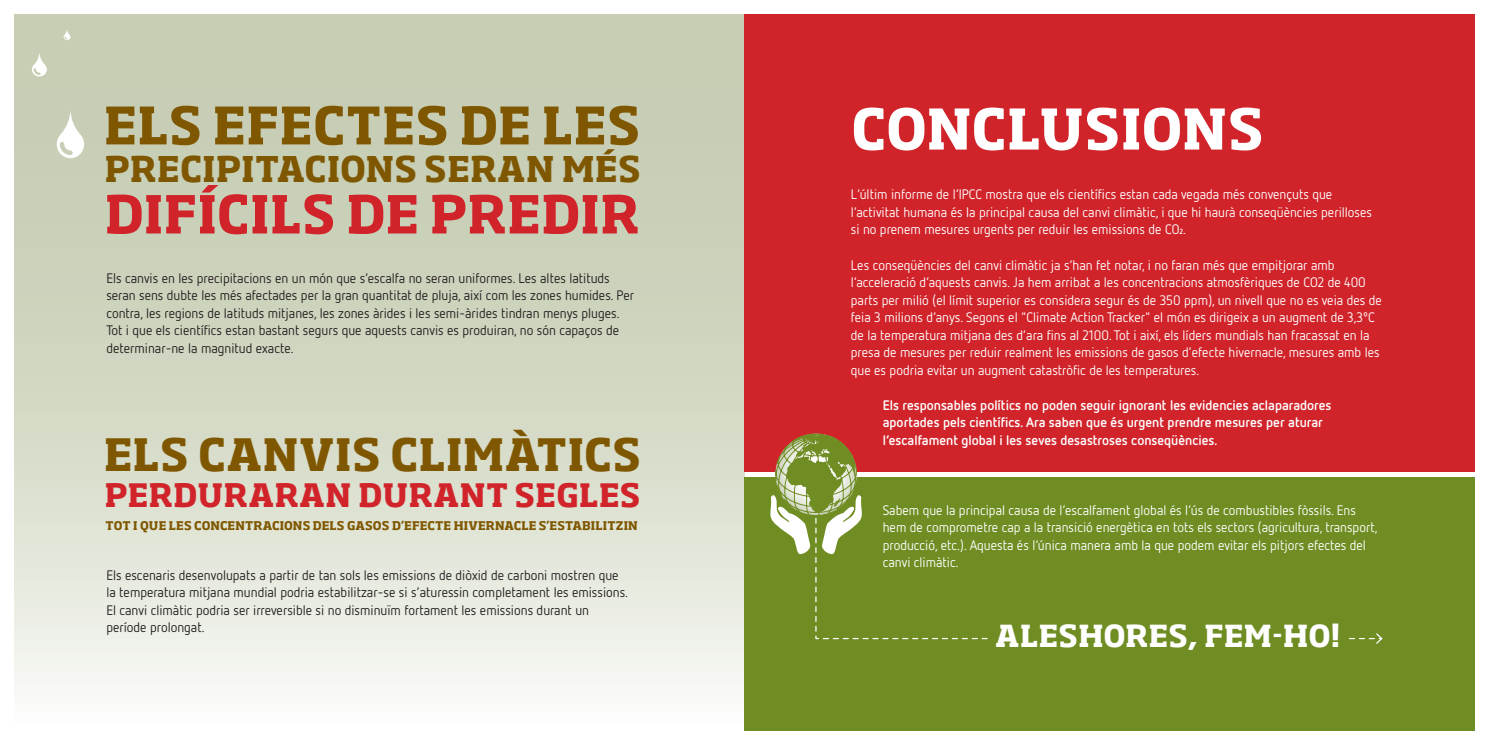
<style>
.page{position:relative;width:1489px;height:745px;background:#fff}
.page>*{position:absolute;margin:0;border:0;box-sizing:border-box;transform-origin:0 0}
.t1{font:700 55.25px "Soho Std";letter-spacing:-.005em;color:#fff}
.t2{font:700 51.62px "Soho Std";color:#d1232a}
.t3{font:700 50.88px "Soho Std";color:#7f5700}
.t4{font:700 44px "Soho Std";color:#7f5700}
.t5{font:700 34.88px "Soho Std";color:#7f5700}
.t6{font:700 31.88px "Soho Std";color:#d1232a}
.t7{font:700 30px "Soho Std";color:#fff}
.t8{font:13.75px/17.5px "Netto OT";color:#fff}
.t9{font:13.75px/17.5px "Netto OT";color:#231f20}
.t10{font:700 13.75px/17.5px "Netto OT";color:#fff}
.t11{font:700 11.88px "Soho Std";letter-spacing:.015em;color:#7f5700}
.s1{font-weight:700;font-size:7.5px}
</style>
<div class="page">
<div style="left:14px;top:14px;width:730px;height:716px;background:linear-gradient(to bottom,#bcc5a6,#f2f4ee)"></div>
<div style="left:744px;top:477px;width:730px;height:253px;background:#6f8d22"></div>
<div style="left:744px;top:14px;width:730px;height:457px;background:#d1232a"></div>
<svg style="left:57px;top:108px;width:27px;height:50px"></svg>
<svg style="left:32px;top:51px;width:15px;height:25px"></svg>
<svg style="left:64px;top:29px;width:6px;height:11px"></svg>
<svg style="left:769px;top:433px;width:614px;height:211px"></svg>
<h3 class="t3" style="left:104px;top:93px;width:143px">ELS EFECTES</h3>
<h3 class="t3" style="left:459px;top:93px;width:115px">DE LES</h3>
<h3 class="t5" style="left:105px;top:147px;width:24px">PRECIPITACIONS</h3>
<h3 class="t5" style="left:424px;top:147px;width:27px">SERAN</h3>
<h3 class="t5" style="left:562px;top:147px;width:77px">MÉS</h3>
<h2 class="t2" style="left:105px;top:181px;width:142px">DIF ÍCILS</h2>
<h2 class="t2" style="left:346px;top:181px;width:119px">DE PREDIR</h2>
<p class="t9" style="left:106px;top:269px;width:529px">Els canvis en les precipitacions en un món que s‘escalfa no seran uniformes. Les altes latituds seran sens dubte les més afectades per la gran quantitat de pluja, així com les zones humides. Per contra, les regions de latituds mitjanes, les zones àrides i les semi-àrides tindran menys pluges.<br>Tot i que els científics estan bastant segurs que aquests canvis es produiran, no són capaços de determinar-ne la magnitud exacte.</p>
<h3 class="t4" style="left:104px;top:426px;width:128px">ELS CAN</h3>
<h3 class="t4" style="left:299px;top:426px;width:120px">VIS CLIM</h3>
<h3 class="t4" style="left:504px;top:426px;width:58px">ÀTICS</h3>
<h3 class="t6" style="left:105px;top:474px;width:26px">PERDURARAN</h3>
<h3 class="t6" style="left:358px;top:474px;width:26px">DURANT</h3>
<h3 class="t6" style="left:514px;top:474px;width:22px">SEGLES</h3>
<p class="t11" style="left:105px;top:517px;width:10px">TOT</p>
<p class="t11" style="left:133px;top:517px;width:44px">I QUE LES</p>
<p class="t11" style="left:194px;top:517px;width:10px">CONCENTRACIONS</p>
<p class="t11" style="left:313px;top:517px;width:9px">DELS</p>
<p class="t11" style="left:347px;top:517px;width:10px">GASOS</p>
<p class="t11" style="left:392px;top:517px;width:21px">D’EFECTE</p>
<p class="t11" style="left:454px;top:517px;width:34px">HIVERNACLE</p>
<p class="t11" style="left:538px;top:517px;width:20px">S’ESTA</p>
<p class="t11" style="left:582px;top:517px;width:16px">BILIT</p>
<p class="t11" style="left:615px;top:517px;width:16px">ZIN</p>
<p class="t9" style="left:106px;top:565px;width:523px">Els escenaris desenvolupats a partir de tan sols les emissions de diòxid de carboni mostren que la temperatura mitjana mundial podria estabilitzar-se si s’aturessin completament les emissions.<br>El canvi climàtic podria ser irreversible si no disminuïm fortament les emissions durant un període prolongat.</p>
<h1 class="t1" style="left:851px;top:93px;width:414px">CONCLUSIONS</h1>
<p class="t8" style="left:850px;top:185px;width:522px">L‘últim informe de l‘IPCC mostra que els científics estan cada vegada més convençuts que l‘activitat humana és la principal causa del canvi climàtic, i que hi haurà conseqüències perilloses si no prenem mesures urgents per reduir les emissions de CO<span class="s1">2</span>.</p>
<p class="t8" style="left:850px;top:255px;width:532px">Les conseqüències del canvi climàtic ja s‘han fet notar, i no faran més que empitjorar amb l‘acceleració d‘aquests canvis. Ja hem arribat a les concentracions atmosfèriques de CO2 de 400 parts per milió (el límit superior es considera segur és de 350 ppm), un nivell que no es veia des de feia 3 milions d‘anys. Segons el "Climate Action Tracker" el món es dirigeix a un augment de 3,3ºC de la temperatura mitjana des d’ara fins al 2100. Tot i així, els líders mundials han fracassat en la presa de mesures per reduir realment les emissions de gasos d’efecte hivernacle, mesures amb les que es podria evitar un augment catastròfic de les temperatures.</p>
<p class="t10" style="left:882px;top:395px;width:450px">Els responsables polítics no poden seguir ignorant les evidencies aclaparadores aportades pels científics. Ara saben que és urgent prendre mesures per aturar l‘escalfament global i les seves desastroses conseqüències.</p>
<p class="t8" style="left:882px;top:500px;width:496px">Sabem que la principal causa de l‘escalfament global és l‘ús de combustibles fòssils. Ens hem de comprometre cap a la transició energètica en tots els sectors (agricultura, transport, producció, etc.). Aquesta és l‘única manera amb la que podem evitar els pitjors efectes del canvi climàtic.</p>
<h3 class="t7" style="left:995px;top:616px;width:45px">ALES</h3>
<h3 class="t7" style="left:1078px;top:616px;width:47px">HORES</h3>
<h3 class="t7" style="left:1187px;top:616px;width:40px">, FEM</h3>
<h3 class="t7" style="left:1271px;top:616px;width:70px">-HO!</h3>
</div>
